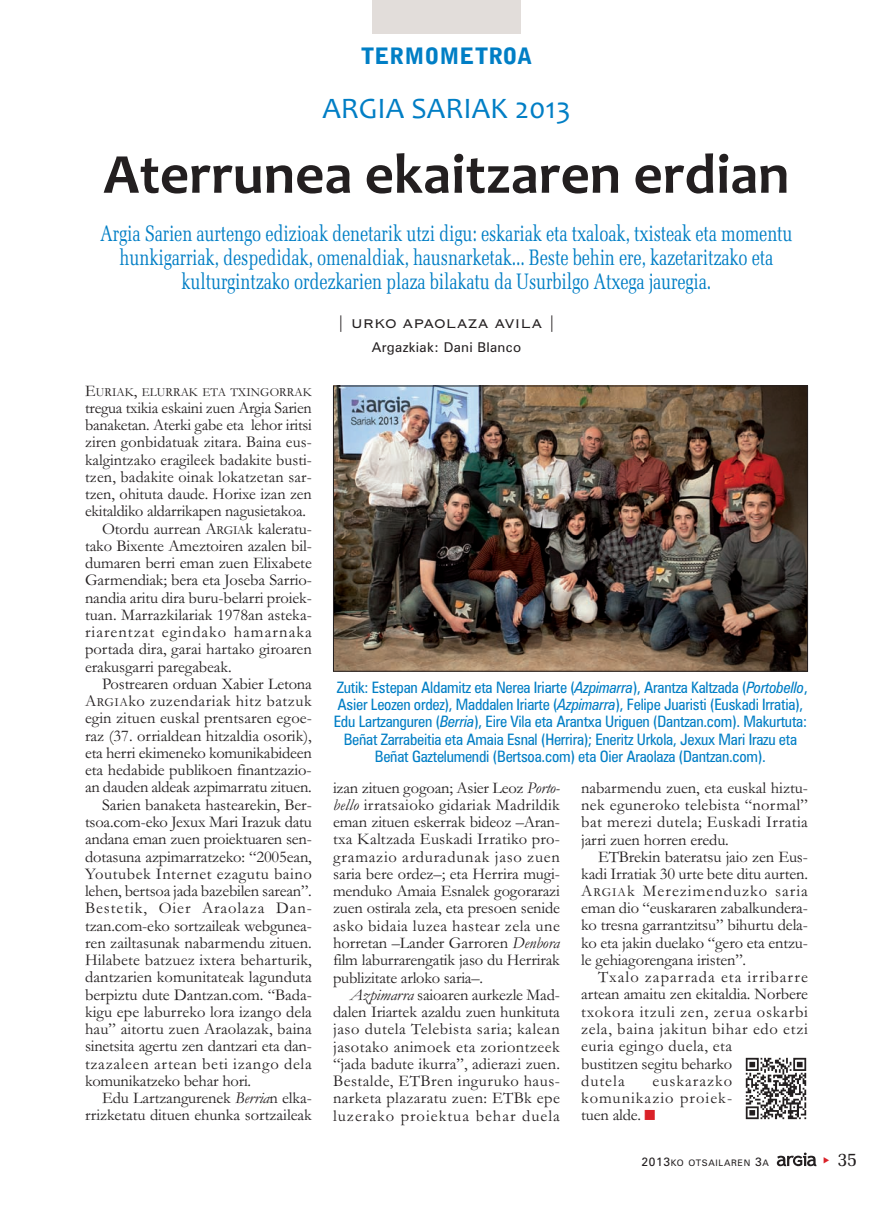
<style>
.page{position:relative;width:893px;height:1212px;background:#fff}
.page>*{position:absolute;margin:0;border:0;box-sizing:border-box;transform-origin:0 0}
.t1{font:700 57px "Candara";color:#231f20}
.t2{font:30px "Candara";color:#007ec5}
.t3{font:22.5px/24px "Memoir Condensed";letter-spacing:-.015em;color:#007ec5;text-align:center}
.t4{font:900 22.5px "Bell Gothic Std";color:#007ec5}
.t5{font:19.5px "Memoir";color:#231f20}
.t6{font:16.5px/17.2px "Garamond";letter-spacing:-.005em;color:#231f20;text-align:justify}
.t7{font:16.5px/17.2px "Garamond";letter-spacing:.04em;color:#231f20}
.t8{font:16.5px "Garamond";letter-spacing:.03em;color:#231f20}
.t9{font:16.5px "Garamond";letter-spacing:.035em;color:#231f20}
.t10{font:16.5px "Garamond";letter-spacing:.06em;color:#231f20}
.t11{font:16.5px "Garamond";letter-spacing:.055em;color:#231f20}
.t12{font:16.5px "Copperplate Gothic BT";color:#231f20}
.t13{font:condensed 15.75px/17.2px "Zurich BT";letter-spacing:-.015em;color:#007ec5;text-align:center}
.t14{font:13.5px "Zurich BT";letter-spacing:.02em;color:#231f20}
.t15{font:12.3px "Garamond";letter-spacing:.005em;color:#231f20}
.t16{font:9px "Zurich BT";letter-spacing:.075em;color:#231f20}
.s1{font-size:16.5px}
.s2{font-size:12.3px}
.s3{font-style:italic}
.s4{color:#da2128}
.s5{font-size:12px}
</style>
<div class="page">
<svg style="left:777px;top:1152px;width:39px;height:14px"></svg>
<div style="left:372px;top:0;width:149px;height:34px;background:#e2ddda"></div>
<img style="left:335px;top:388px;width:471px;height:282px">
<div style="left:333px;top:386px;width:475px;height:286px;border:1px solid #231f20"></div>
<img style="left:745px;top:1057px;width:62px;height:63px">
<h3 class="t4" style="left:361px;top:47px;width:173px">TERMOMETROA</h3>
<h2 class="t2" style="left:322px;top:97px;width:250px">ARGIA SARIAK 2013</h2>
<h1 class="t1" style="left:103px;top:153px;width:688px">Aterrunea ekaitzaren erdian</h1>
<p class="t3" style="left:100px;top:223px;width:694px">Argia Sarien aurtengo edizioak denetarik utzi digu: eskariak eta txaloak, txisteak eta momentu hunkigarriak, despedidak, omenaldiak, hausnarketak... Beste behin ere, kazetaritzako eta kulturgintzako ordezkarien plaza bilakatu da Usurbilgo Atxega jauregia.</p>
<p class="t15" style="left:85px;top:387px;width:228px"><span class="s1">E</span>URIAK<span class="s1">,</span> ELURRAK ETA TXINGORRAK</p>
<p class="t6" style="left:85px;top:401px;width:228px">tregua txikia eskaini zuen Argia Sarien</p>
<p class="t6" style="left:85px;top:418px;width:228px">banaketan. Aterki gabe eta lehor iritsi</p>
<p class="t6" style="left:85px;top:435px;width:228px">ziren gonbidatuak zitara. Baina eus-</p>
<p class="t6" style="left:85px;top:453px;width:228px">kalgintzako eragileek badakite busti-</p>
<p class="t6" style="left:85px;top:470px;width:228px">tzen, badakite oinak lokatzetan sar-</p>
<p class="t6" style="left:85px;top:487px;width:228px">tzen, ohituta daude. Horixe izan zen</p>
<p class="t6" style="left:85px;top:504px;width:222px">ekitaldiko aldarrikapen nagusietakoa.</p>
<p class="t6" style="left:102px;top:522px;width:211px">Otordu aurrean A<span class="s2">RGIA</span>k kaleratu-</p>
<p class="t6" style="left:85px;top:539px;width:228px">tako Bixente Ameztoiren azalen bil-</p>
<p class="t6" style="left:85px;top:556px;width:228px">dumaren berri eman zuen Elixabete</p>
<p class="t6" style="left:85px;top:573px;width:228px">Garmendiak; bera eta Joseba Sarrio-</p>
<p class="t6" style="left:85px;top:591px;width:228px">nandia aritu dira buru-belarri proiek-</p>
<p class="t6" style="left:85px;top:608px;width:228px">tuan. Marrazkilariak 1978an asteka-</p>
<p class="t10" style="left:85px;top:626px;width:228px">riarentzat egindako hamarnaka</p>
<p class="t6" style="left:85px;top:642px;width:228px">portada dira, garai hartako giroaren</p>
<p class="t6" style="left:85px;top:660px;width:148px">erakusgarri paregabeak.</p>
<p class="t6" style="left:102px;top:677px;width:211px">Postrearen orduan Xabier Letona</p>
<p class="t8" style="left:85px;top:695px;width:228px">A<span class="s2">RGIA</span>ko zuzendariak hitz batzuk</p>
<p class="t6" style="left:85px;top:711px;width:228px">egin zituen euskal prentsaren egoe-</p>
<p class="t6" style="left:85px;top:729px;width:228px">raz (37. orrialdean hitzaldia osorik),</p>
<p class="t6" style="left:85px;top:746px;width:228px">eta herri ekimeneko komunikabideen</p>
<p class="t6" style="left:85px;top:763px;width:228px">eta hedabide publikoen finantzazio-</p>
<p class="t6" style="left:85px;top:780px;width:228px">an dauden aldeak azpimarratu zituen.</p>
<p class="t6" style="left:102px;top:798px;width:211px">Sarien banaketa hastearekin, Ber-</p>
<p class="t6" style="left:85px;top:815px;width:228px">tsoa.com-eko Jexux Mari Irazuk datu</p>
<p class="t6" style="left:85px;top:832px;width:228px">andana eman zuen proiektuaren sen-</p>
<p class="t6" style="left:85px;top:849px;width:228px">dotasuna azpimarratzeko: “2005ean,</p>
<p class="t9" style="left:85px;top:868px;width:228px">Youtubek Internet ezagutu baino</p>
<p class="t6" style="left:85px;top:884px;width:228px">lehen, bertsoa jada bazebilen sarean”.</p>
<p class="t11" style="left:85px;top:902px;width:228px">Bestetik, Oier Araolaza Dan-</p>
<p class="t6" style="left:85px;top:918px;width:228px">tzan.com-eko sortzaileak webgunea-</p>
<p class="t6" style="left:85px;top:936px;width:228px">ren zailtasunak nabarmendu zituen.</p>
<p class="t6" style="left:85px;top:953px;width:228px">Hilabete batzuez ixtera beharturik,</p>
<p class="t6" style="left:85px;top:970px;width:228px">dantzarien komunitateak lagunduta</p>
<p class="t6" style="left:85px;top:988px;width:228px">berpiztu dute Dantzan.com. “Bada-</p>
<p class="t6" style="left:85px;top:1005px;width:228px">kigu epe laburreko lora izango dela</p>
<p class="t6" style="left:85px;top:1022px;width:228px">hau” aitortu zuen Araolazak, baina</p>
<p class="t6" style="left:85px;top:1039px;width:228px">sinetsita agertu zen dantzari eta dan-</p>
<p class="t7" style="left:85px;top:1057px;width:228px">tzazaleen artean beti izango dela</p>
<p class="t6" style="left:85px;top:1074px;width:168px">komunikatzeko behar hori.</p>
<p class="t6" style="left:102px;top:1091px;width:211px">Edu Lartzangurenek <span class="s3">Berria</span>n elka-</p>
<p class="t6" style="left:85px;top:1108px;width:228px">rrizketatu dituen ehunka sortzaileak</p>
<p class="t12" style="left:337px;top:312px;width:221px">| URKO APAOLAZA AVILA |</p>
<p class="t14" style="left:372px;top:342px;width:151px">Argazkiak: Dani Blanco</p>
<p class="t13" style="left:334px;top:680px;width:475px">Zutik: Estepan Aldamitz eta Nerea Iriarte (<span class="s3">Azpimarra</span>), Arantza Kaltzada (<span class="s3">Portobello</span>, Asier Leozen ordez), Maddalen Iriarte (<span class="s3">Azpimarra</span>), Felipe Juaristi (Euskadi Irratia), Edu Lartzanguren (<span class="s3">Berria</span>), Eire Vila eta Arantxa Uriguen (Dantzan.com). Makurtuta:<br>Beñat Zarrabeitia eta Amaia Esnal (Herrira); Eneritz Urkola, Jexux Mari Irazu eta Beñat Gaztelumendi (Bertsoa.com) eta Oier Araolaza (Dantzan.com).</p>
<p class="t6" style="left:333px;top:781px;width:228px">izan zituen gogoan; Asier Leoz <span class="s3">Porto&shy;bello</span> irratsaioko gidariak Madrildik eman zituen eskerrak bideoz –Aran&shy;txa Kaltzada Euskadi Irratiko pro&shy;gramazio arduradunak jaso zuen saria bere ordez–; eta Herrira mugi&shy;menduko Amaia Esnalek gogorarazi zuen ostirala zela, eta presoen senide asko bidaia luzea hastear zela une horretan –Lander Garroren <span class="s3">Denbora </span>film laburrarengatik jaso du Herrirak publizitate arloko saria–.</p>
<p class="t6" style="left:333px;top:988px;width:228px;text-indent:17px"><span class="s3">Azpimarra</span> saioaren aurkezle Mad&shy;dalen Iriartek azaldu zuen hunkituta jaso dutela Telebista saria; kalean jasotako animoek eta zoriontzeek “jada badute ikurra”, adierazi zuen.<br>Bestalde, ETBren inguruko haus&shy;narketa plazaratu zuen: ETBk epe luzerako proiektua behar duela</p>
<p class="t6" style="left:581px;top:781px;width:228px">nabarmendu zuen, eta euskal hiztu&shy;nek eguneroko telebista “normal” bat merezi dutela; Euskadi Irratia jarri zuen horren eredu.</p>
<p class="t6" style="left:581px;top:850px;width:228px;text-indent:17px">ETBrekin bateratsu jaio zen Eus&shy;kadi Irratiak 30 urte bete ditu aurten.<br>A<span class="s2">RGIA</span>k Merezimenduzko saria eman dio “euskararen zabalkundera&shy;ko tresna garrantzitsu” bihurtu dela&shy;ko eta jakin duelako “gero eta entzu&shy;le gehiagorengana iristen”.</p>
<p class="t7" style="left:581px;top:970px;width:228px;text-indent:17px">Txalo zaparrada eta irribarre artean amaitu zen ekitaldia. Norbere txokora itzuli zen, zerua oskarbi zela, baina jakitun bihar edo etzi euria egingo duela, eta<br>bustitzen segitu beharko<br>dutela</p>
<p class="t6" style="left:581px;top:1074px;width:153px;text-indent:71px">euskarazko komunikazio proiek&shy;tuen alde. <span class="s4">■</span></p>
<p class="t16" style="left:641px;top:1160px;width:129px"><span class="s5">2013</span>KO OTSAILAREN <span class="s5">3</span>A</p>
<p class="t5" style="left:837px;top:1147px;width:22px">35</p>
</div>
